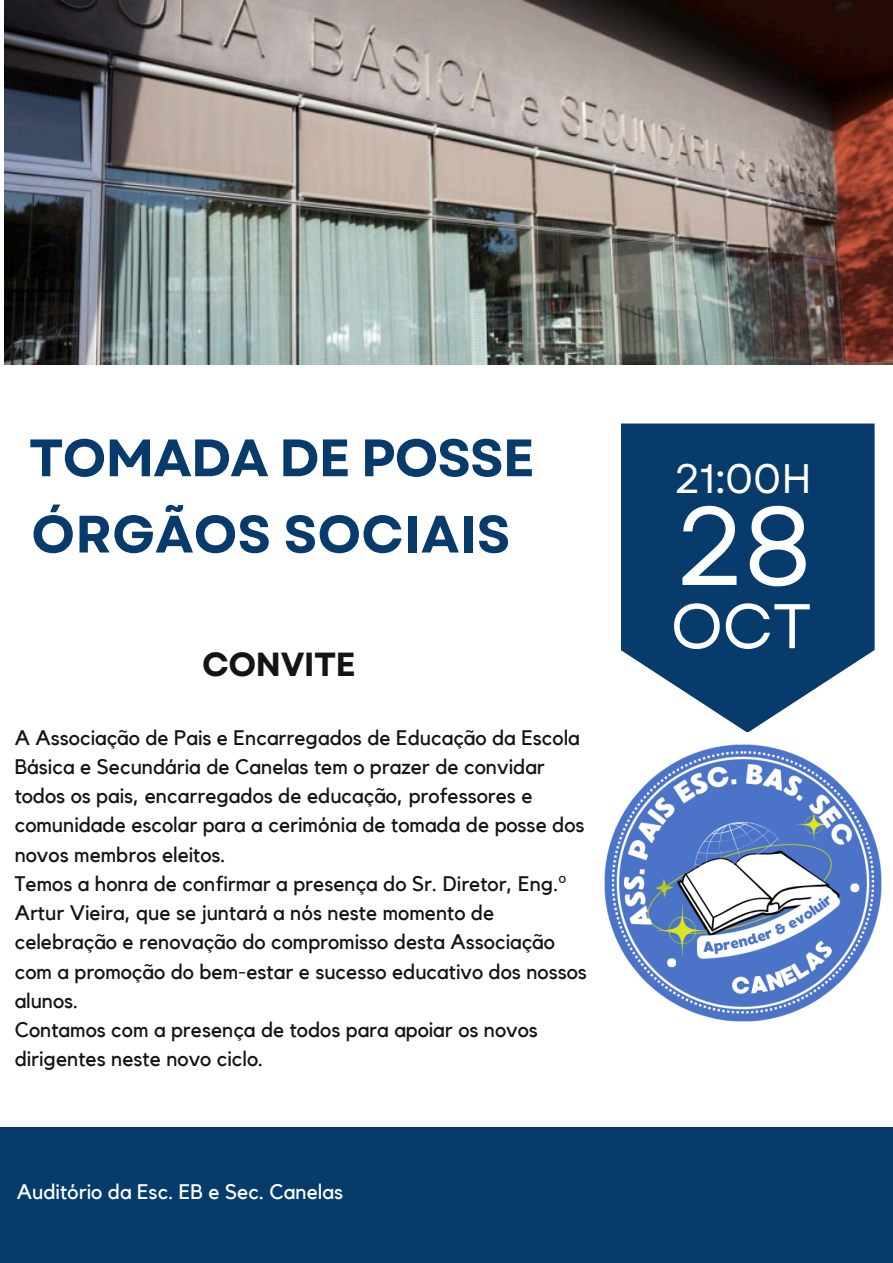
<style>
.page{position:relative;width:893px;height:1263px;background:#fff}
.page>*{position:absolute;margin:0;border:0;box-sizing:border-box;transform-origin:0 0}
.t1{font:111px "Garet";color:#fff}
.t2{font:62.93px "Garet";color:#fff}
.t3{font:700 52.5px "Garet";letter-spacing:-.02em;color:#063b6c}
.t4{font:700 52.5px "Garet";color:#063b6c}
.t5{font:41.17px "Garet";color:#fff}
.t6{font:700 33.38px "Garet";letter-spacing:-.02em;color:#141414}
.t7{font:21px/29.2px "Kollektif";color:#141414}
.t8{font:21px "Kollektif";color:#fff}
.s1{font-family:"Noto Sans"}
</style>
<div class="page">
<img style="left:5px;top:0;width:888px;height:364px">
<svg style="left:621px;top:423px;width:253px;height:309px;background:#27557f"></svg>
<div style="left:0;top:1127px;width:893px;height:136px;background:#063b6c"></div>
<img style="left:604px;top:744px;width:278px;height:278px">
<h3 class="t3" style="left:29px;top:420px;width:507px">TOMADA DE POSSE</h3>
<p class="t4" style="left:31px;top:496px;width:480px">ÓRGÃOS SOCIAIS</p>
<h2 class="t1" style="left:674px;top:466px;width:139px">28</h2>
<h1 class="t2" style="left:670px;top:581px;width:143px">OCT</h1>
<h4 class="t5" style="left:674px;top:449px;width:139px">21:00H</h4>
<p class="t6" style="left:202px;top:640px;width:155px">CONVITE</p>
<p class="t7" style="left:15px;top:723px;width:571px">A Associação de Pais e Encarregados de Educação da Escola Básica e Secundária de Canelas tem o prazer de convidar todos os pais, encarregados de educação, professores e comunidade escolar para a cerimónia de tomada de posse dos novos membros eleitos.</p>
<p class="t7" style="left:15px;top:870px;width:574px">Temos a honra de confirmar a presença do Sr. Diretor, Eng.<span class="s1">º </span>Artur Vieira, que se juntará a nós neste momento de celebração e renovação do compromisso desta Associação com a promoção do bem-estar e sucesso educativo dos nossos alunos.</p>
<p class="t7" style="left:15px;top:1016px;width:525px">Contamos com a presença de todos para apoiar os novos dirigentes neste novo ciclo.</p>
<p class="t8" style="left:17px;top:1182px;width:328px">Auditório da Esc. EB e Sec. Canelas</p>
</div>
